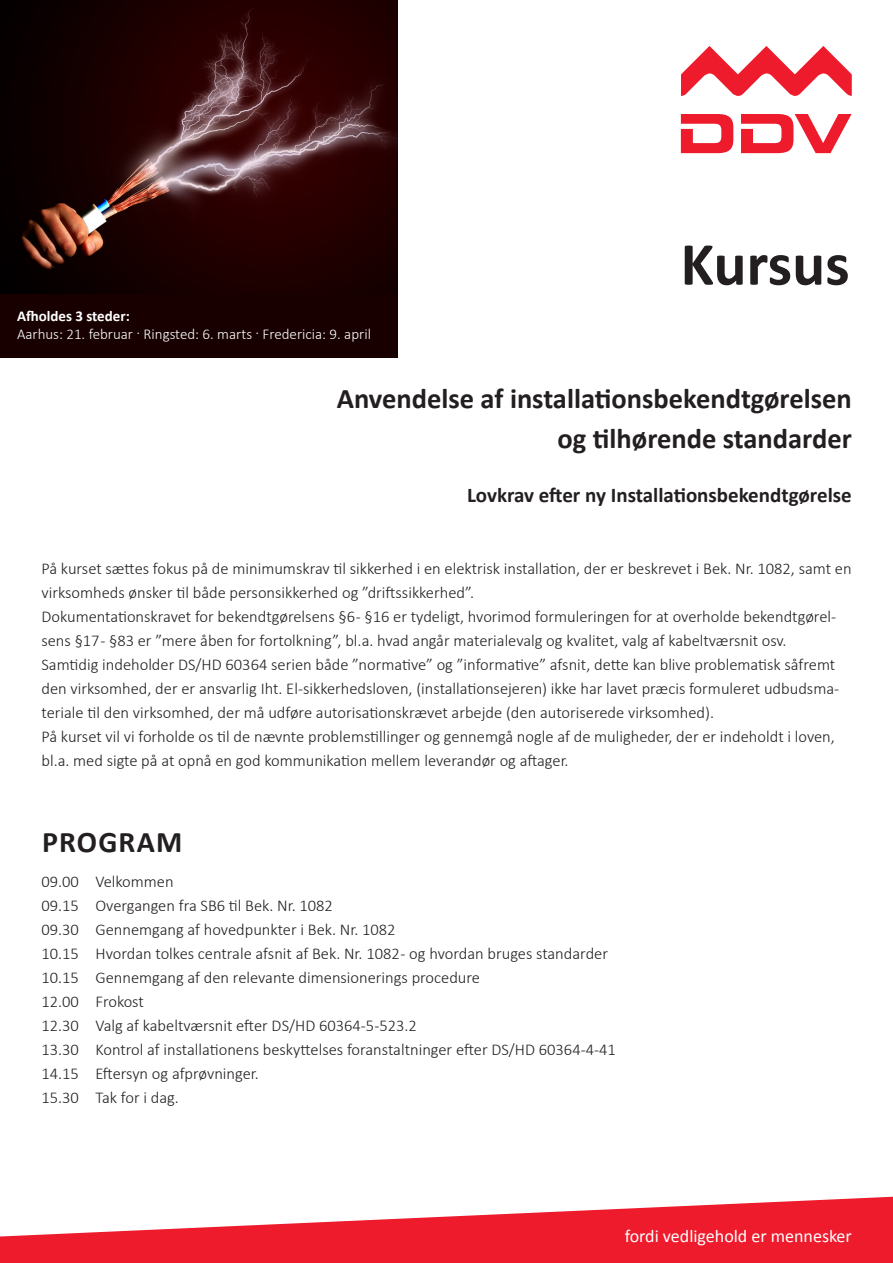
<style>
.page{position:relative;width:893px;height:1263px;background:#fff}
.page>*{position:absolute;margin:0;border:0;box-sizing:border-box;transform-origin:0 0}
.t1{font:700 61.5px "Calibri";color:#231f20}
.t2{font:700 30px "Calibri";letter-spacing:.04em;color:#231f20}
.t3{font:700 28.5px/40.5px "Calibri";color:#231f20;text-align:right}
.t4{font:700 21px "Calibri";color:#231f20}
.t5{font:18px "Calibri";color:#fff}
.t6{font:300 16.5px/24px "Calibri";color:#231f20}
.t7{font:300 15px "Calibri";color:#fff}
.t8{font:700 15px "Calibri";color:#fff}
</style>
<div class="page">
<img style="left:0;top:0;width:398px;height:294px">
<div style="left:0;top:294px;width:398px;height:64px;background:#180000"></div>
<svg style="left:0;top:1197px;width:893px;height:66px;fill:#ee1b2c"></svg>
<svg style="left:681px;top:114px;width:52px;height:39px"></svg>
<svg style="left:741px;top:114px;width:110px;height:39px"></svg>
<svg style="left:681px;top:46px;width:171px;height:50px"></svg>
<p class="t8" style="left:17px;top:306px;width:114px">Afholdes 3 steder:</p>
<p class="t7" style="left:17px;top:324px;width:355px">Aarhus: 21. februar . Ringsted: 6. marts . Fredericia: 9. april</p>
<p class="t1" style="left:680px;top:225px;width:171px">Kursus</p>
<p class="t3" style="left:337px;top:378px;width:516px">Anvendelse af installationsbekendtgørelsen og tilhørende standarder</p>
<p class="t4" style="left:467px;top:482px;width:386px">Lovkrav efter ny Installationsbekendtgørelse</p>
<p class="t6" style="left:41px;top:556px;width:812px">På kurset sættes fokus på de minimumskrav til sikkerhed i en elektrisk installation, der er beskrevet i Bek. Nr. 1082, samt en virksomheds ønsker til både personsikkerhed og ”driftssikkerhed”.</p>
<p class="t6" style="left:41px;top:604px;width:796px">Dokumentationskravet for bekendtgørelsens §6 - §16 er tydeligt, hvorimod formuleringen for at overholde bekendtgørel&shy;sens §17 - §83 er ”mere åben for fortolkning”, bl.a. hvad angår materialevalg og kvalitet, valg af kabeltværsnit osv.</p>
<p class="t6" style="left:41px;top:652px;width:799px">Samtidig indeholder DS/HD 60364 serien både ”normative” og ”informative” afsnit, dette kan blive problematisk såfremt den virksomhed, der er ansvarlig Iht. El-sikkerhedsloven, (installationsejeren) ikke har lavet præcis formuleret udbudsma&shy;teriale til den virksomhed, der må udføre autorisationskrævet arbejde (den autoriserede virksomhed).</p>
<p class="t6" style="left:41px;top:724px;width:795px">På kurset vil vi forholde os til de nævnte problemstillinger og gennemgå nogle af de muligheder, der er indeholdt i loven, bl.a. med sigte på at opnå en god kommunikation mellem leverandør og aftager.</p>
<p class="t2" style="left:42px;top:823px;width:142px">PROGRAM</p>
<p class="t6" style="left:41px;top:870px;width:134px">09.00 Velkommen</p>
<p class="t6" style="left:41px;top:894px;width:293px">09.15 Overgangen fra SB6 til Bek. Nr. 1082</p>
<p class="t6" style="left:41px;top:918px;width:356px">09.30 Gennemgang af hovedpunkter i Bek. Nr. 1082</p>
<p class="t6" style="left:41px;top:942px;width:568px">10.15 Hvordan tolkes centrale afsnit af Bek. Nr. 1082 - og hvordan bruges standarder</p>
<p class="t6" style="left:41px;top:966px;width:440px">10.15 Gennemgang af den relevante dimensionerings procedure</p>
<p class="t6" style="left:41px;top:990px;width:104px">12.00 Frokost</p>
<p class="t6" style="left:41px;top:1014px;width:377px">12.30 Valg af kabeltværsnit efter DS/HD 60364-5-523.2</p>
<p class="t6" style="left:41px;top:1038px;width:576px">13.30 Kontrol af installationens beskyttelses foranstaltninger efter DS/HD 60364-4-41</p>
<p class="t6" style="left:41px;top:1062px;width:219px">14.15 Eftersyn og afprøvninger.</p>
<p class="t6" style="left:41px;top:1086px;width:139px">15.30 Tak for i dag.</p>
<p class="t5" style="left:625px;top:1224px;width:229px">fordi vedligehold er mennesker</p>
</div>
